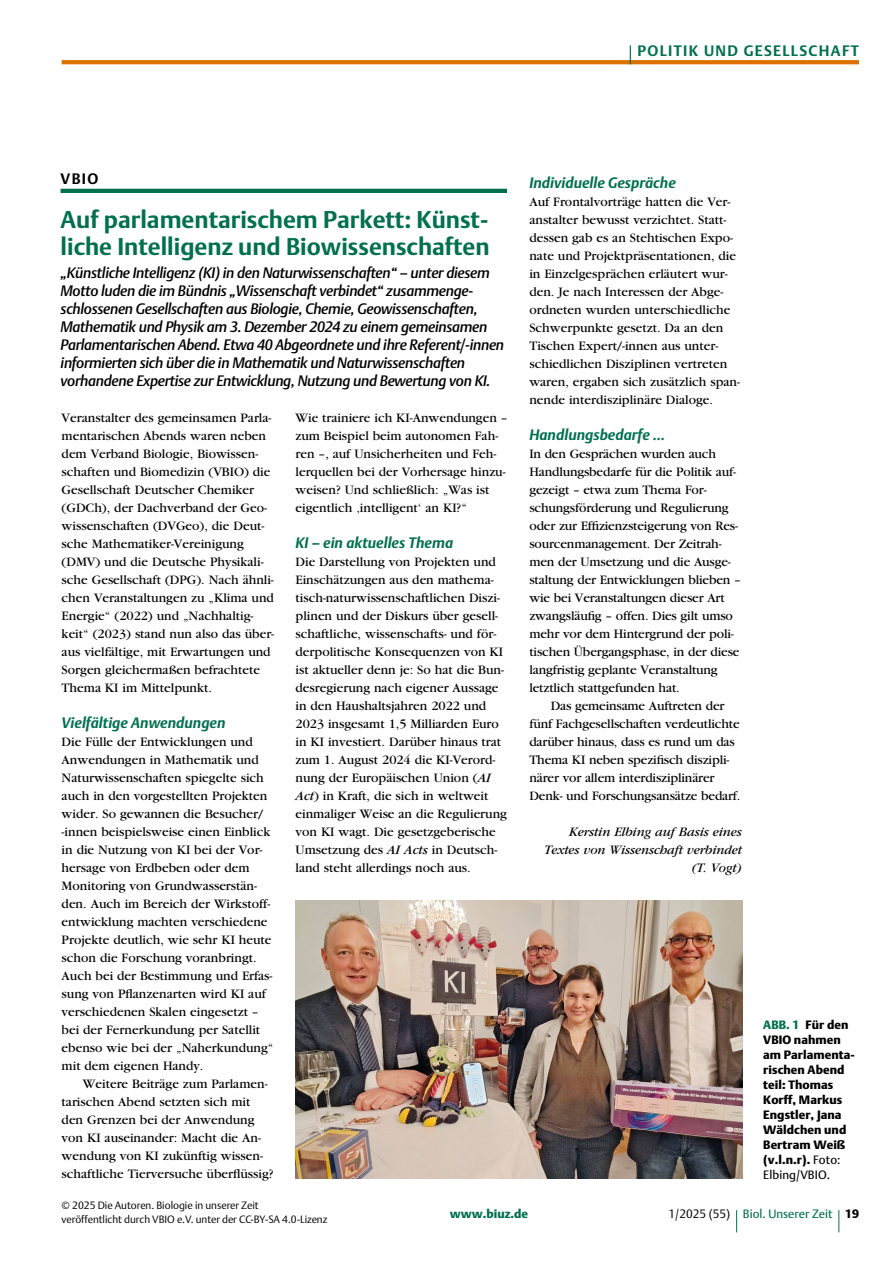
<style>
.page{position:relative;width:893px;height:1263px;background:#fff}
.page>*{position:absolute;margin:0;border:0;box-sizing:border-box;transform-origin:0 0}
.t1{font:700 24px/27px "DTL Argo T";color:#00704f}
.t2{font:italic 15px/18px "DTL Argo T Medium";letter-spacing:-.02em;color:#000}
.t3{font:italic 700 15px "DTL Argo T";color:#00704f}
.t4{font:700 15px "DTL Argo T";letter-spacing:.09em;color:#00704f}
.t5{font:700 15px "DTL Argo T";color:#000}
.t6{font:13.5px/18px "Garamond";color:#000}
.t7{font:italic 13.5px/18px "Garamond";letter-spacing:-.01em;color:#000;text-align:right}
.t8{font:12px/15px "DTL Argo T Black";letter-spacing:.005em;color:#000}
.t9{font:12px "DTL Argo T";color:#00704f}
.t10{font:12px "DTL Argo T Black";color:#00704f}
.t11{font:12px "DTL Argo T Light";color:#000}
.t12{font:10.5px "DTL Argo T Light";color:#000}
.s1{font-style:italic}
.s2{color:#00704f}
.s3{font-family:"DTL Argo T"}
</style>
<div class="page">
<hr style="left:61px;top:189px;width:446px;height:4px;background:#00704f">
<svg style="left:62px;top:60px;width:797px;height:4px;background:#de7305"></svg>
<svg style="left:630px;top:45px;width:1px;height:19px"></svg>
<svg style="left:838px;top:1210px;width:1px;height:22px"></svg>
<svg style="left:736px;top:1210px;width:1px;height:22px"></svg>
<img style="left:296px;top:900px;width:446px;height:278px">
<p class="t4" style="left:637px;top:42px;width:223px">POLITIK UND GESELLSCHAFT</p>
<p class="t5" style="left:61px;top:170px;width:39px">VBIO</p>
<h2 class="t1" style="left:61px;top:206px;width:430px">Auf parlamentarischem Parkett: Künst&shy;liche Intelligenz und Biowissenschaften</h2>
<p class="t2" style="left:61px;top:264px;width:445px">„Künstliche Intelligenz (KI) in den Naturwissenschaften“ – unter diesem Motto luden die im Bündnis „Wissenschaft verbindet“ zusammenge&shy;schlossenen Gesellschaften aus Biologie, Chemie, Geowissenschaften, Mathematik und Physik am 3. Dezember 2024 zu einem gemeinsamen Parlamentarischen Abend. Etwa 40 Abgeordnete und ihre Referent/-innen informierten sich über die in Mathematik und Naturwissenschaften vorhandene Expertise zur Entwicklung, Nutzung und Bewertung von KI.</p>
<p class="t6" style="left:62px;top:409px;width:214px">Veranstalter des gemeinsamen Parla&shy;mentarischen Abends waren neben dem Verband Biologie, Biowissen&shy;schaften und Biomedizin (VBIO) die Gesellschaft Deutscher Chemiker (GDCh), der Dachverband der Geo&shy;wissenschaften (DVGeo), die Deut&shy;sche Mathematiker-Vereinigung (DMV) und die Deutsche Physikali&shy;sche Gesellschaft (DPG). Nach ähnli&shy;chen Veranstaltungen zu „Klima und Energie“ (2022) und „Nachhaltig&shy;keit“ (2023) stand nun also das über&shy;aus vielfältige, mit Erwartungen und Sorgen gleichermaßen befrachtete Thema KI im Mittelpunkt.</p>
<h5 class="t3" style="left:62px;top:714px;width:165px">Vielfältige Anwendungen</h5>
<p class="t6" style="left:62px;top:733px;width:213px">Die Fülle der Entwicklungen und Anwendungen in Mathematik und Naturwissenschaften spiegelte sich auch in den vorgestellten Projekten wider. So gewannen die Besucher/ -innen beispielsweise einen Einblick in die Nutzung von KI bei der Vor&shy;hersage von Erdbeben oder dem Monitoring von Grundwasserstän&shy;den. Auch im Bereich der Wirkstoff&shy;entwicklung machten verschiedene Projekte deutlich, wie sehr KI heute schon die Forschung voranbringt.<br>Auch bei der Bestimmung und Erfas&shy;sung von Pfanzenarten wird KI auf verschiedenen Skalen eingesetzt – bei der Fernerkundung per Satellit ebenso wie bei der „Naherkundung“ mit dem eigenen Handy.</p>
<p class="t6" style="left:62px;top:1075px;width:214px;text-indent:21px">Weitere Beiträge zum Parlamen&shy;tarischen Abend setzten sich mit den Grenzen bei der Anwendung von KI auseinander: Macht die An&shy;wendung von KI zukünftig wissen&shy;schaftliche Tierversuche überfüssig?</p>
<p class="t6" style="left:296px;top:409px;width:214px">Wie trainiere ich KI-Anwendungen – zum Beispiel beim autonomen Fah&shy;ren –, auf Unsicherheiten und Feh&shy;lerquellen bei der Vorhersage hinzu&shy;weisen? Und schließlich: „Was ist eigentlich ‚intelligent‘ an KI?“</p>
<h5 class="t3" style="left:296px;top:534px;width:159px">KI – ein aktuelles Thema</h5>
<p class="t6" style="left:296px;top:553px;width:213px">Die Darstellung von Projekten und Einschätzungen aus den mathema&shy;tisch-naturwissenschaftlichen Diszi&shy;plinen und der Diskurs über gesell&shy;schaftliche, wissenschafts- und för&shy;derpolitische Konsequenzen von KI ist aktueller denn je: So hat die Bun&shy;desregierung nach eigener Aussage in den Haushaltsjahren 2022 und 2023 insgesamt 1,5 Milliarden Euro in KI investiert. Darüber hinaus trat zum 1. August 2024 die KI-Verord&shy;nung der Europäischen Union (<span class="s1">AI Act</span>) in Kraft, die sich in weltweit einmaliger Weise an die Regulierung von KI wagt. Die gesetzgeberische Umsetzung des <span class="s1">AI Acts</span> in Deutsch&shy;land steht allerdings noch aus.</p>
<h5 class="t3" style="left:529px;top:174px;width:148px">Individuelle Gespräche</h5>
<p class="t6" style="left:529px;top:193px;width:212px">Auf Frontalvorträge hatten die Ver&shy;anstalter bewusst verzichtet. Statt&shy;dessen gab es an Stehtischen Expo&shy;nate und Projektpräsentationen, die in Einzelgesprächen erläutert wur&shy;den. Je nach Interessen der Abge&shy;ordneten wurden unterschiedliche Schwerpunkte gesetzt. Da an den Tischen Expert/-innen aus unter&shy;schiedlichen Disziplinen vertreten waren, ergaben sich zusätzlich span&shy;nende interdisziplinäre Dialoge.</p>
<h5 class="t3" style="left:529px;top:426px;width:137px">Handlungsbedarfe …</h5>
<p class="t6" style="left:529px;top:445px;width:213px">In den Gesprächen wurden auch Handlungsbedarfe für die Politik auf&shy;gezeigt – etwa zum Thema For&shy;schungsförderung und Regulierung oder zur Effzienzsteigerung von Res&shy;sourcenmanagement. Der Zeitrah&shy;men der Umsetzung und die Ausge&shy;staltung der Entwicklungen blieben – wie bei Veranstaltungen dieser Art zwangsläufg – offen. Dies gilt umso mehr vor dem Hintergrund der poli&shy;tischen Übergangsphase, in der diese langfristig geplante Veranstaltung letztlich stattgefunden hat.</p>
<p class="t6" style="left:529px;top:697px;width:213px;text-indent:21px">Das gemeinsame Auftreten der fünf Fachgesellschaften verdeutlichte darüber hinaus, dass es rund um das Thema KI neben spezifsch diszipli&shy;närer vor allem interdisziplinärer Denk- und Forschungsansätze bedarf.</p>
<p class="t7" style="left:544px;top:823px;width:199px">Kerstin Elbing aufBasis eines<br>Textes von Wissenschaft verbindet</p>
<p class="t7" style="left:691px;top:859px;width:52px">(T. Vogt)</p>
<p class="t8" style="left:763px;top:1017px;width:93px"><span class="s2">ABB. 1</span> Für den<br>VBIO nahmen am Parlamenta&shy;rischen Abend teil: Thomas<br>Korff, Markus<br>Engstler, Jana<br>Wäldchen und<br>Bertram Weiß (v.l.n.r). <span class="s3">Foto:<br>Elbing/VBIO.</span></p>
<p class="t12" style="left:62px;top:1199px;width:199px">© 2025 Die Autoren. Biologie in unserer Zeit</p>
<p class="t12" style="left:62px;top:1213px;width:267px">veröffentlicht durch VBIO e.V. unter der CC-BY-SA 4.0-Lizenz</p>
<p class="t10" style="left:450px;top:1207px;width:80px">www.biuz.de</p>
<p class="t11" style="left:669px;top:1207px;width:63px">1/2025 (55)</p>
<p class="t9" style="left:743px;top:1207px;width:91px">Biol. Unserer Zeit</p>
<p class="t8" style="left:845px;top:1206px;width:15px">19</p>
</div>
